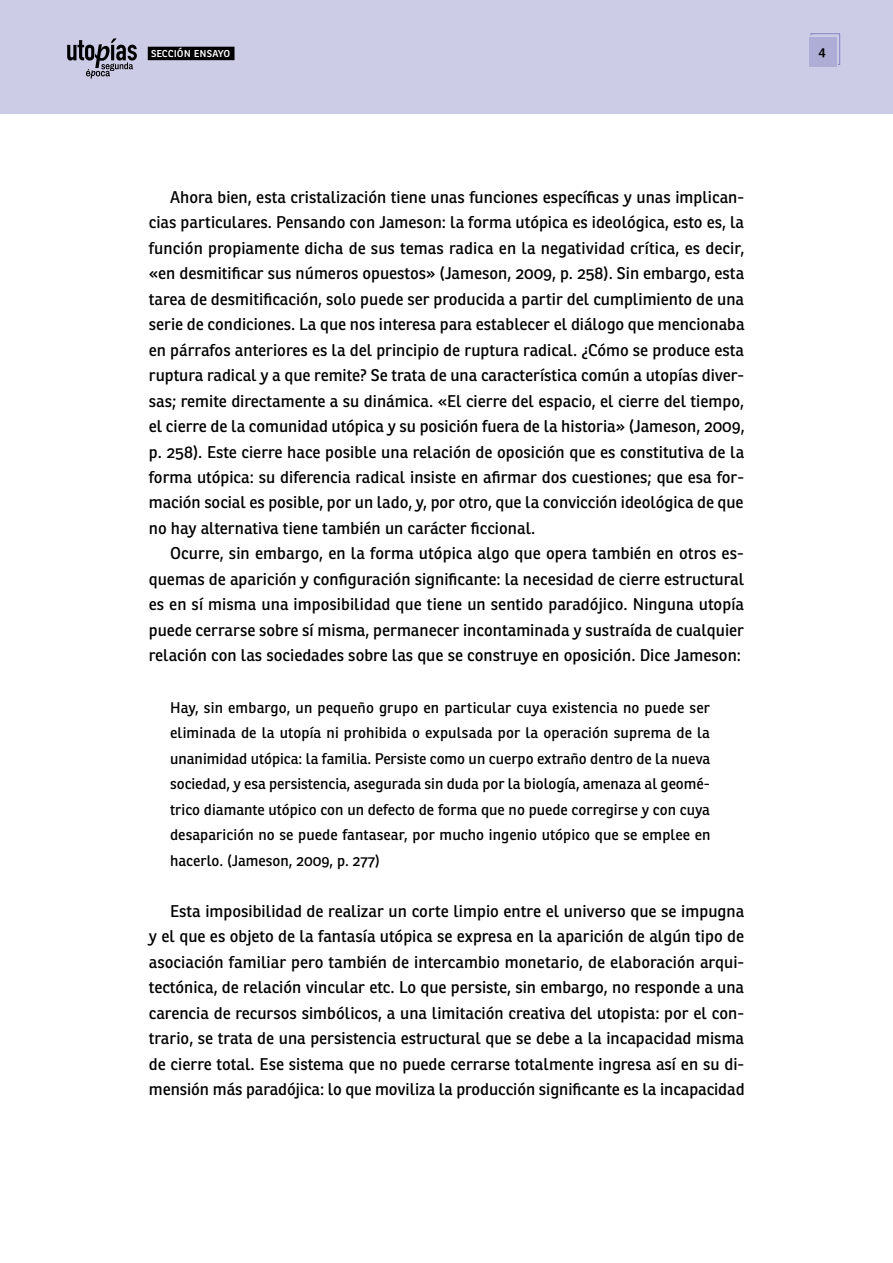
<style>
.page{position:relative;width:893px;height:1263px;background:#fff}
.page>*{position:absolute;margin:0;border:0;box-sizing:border-box;transform-origin:0 0}
.t1{font:16.5px/25.5px "Ronnia";color:#000;text-align:justify}
.t2{font:15px/25.5px "Ronnia";color:#000;text-align:justify}
.t3{font:600 13.2px "Ronnia";color:#000}
.t4{font:12px "Ronnia";color:#fff}
</style>
<div class="page">
<div style="left:0;top:0;width:893px;height:113px;background:#cccce6"></div>
<div style="left:809px;top:38px;width:27px;height:29px;background:#adadd6"></div>
<svg style="left:810px;top:33px;width:30px;height:32px"></svg>
<svg style="left:67px;top:38px;width:70px;height:41px"></svg>
<div style="left:148px;top:47px;width:86px;height:13px;background:#000"></div>
<p class="t4" style="left:151px;top:46px;width:81px">sección ensayo</p>
<p class="t3" style="left:818px;top:44px;width:9px">4</p>
<p class="t1" style="left:149px;top:184px;width:597px;text-indent:21px">Ahora bien, esta cristalización tiene unas funciones específicas y unas implican&shy;cias particulares. Pensando con Jameson: la forma utópica es ideológica, esto es, la función propiamente dicha de sus temas radica en la negatividad crítica, es decir, «en desmitificar sus números opuestos» (Jameson, 2009, p. 258). Sin embargo, esta tarea de desmitificación, solo puede ser producida a partir del cumplimiento de una serie de condiciones. La que nos interesa para establecer el diálogo que mencionaba en párrafos anteriores es la del principio de ruptura radical. ¿Cómo se produce esta ruptura radical y a que remite? Se trata de una característica común a utopías diver&shy;sas; remite directamente a su dinámica. «El cierre del espacio, el cierre del tiempo, el cierre de la comunidad utópica y su posición fuera de la historia» (Jameson, 2009, p. 258). Este cierre hace posible una relación de oposición que es constitutiva de la forma utópica: su diferencia radical insiste en afirmar dos cuestiones; que esa for&shy;mación social es posible, por un lado, y, por otro, que la convicción ideológica de que no hay alternativa tiene también un carácter ficcional.</p>
<p class="t1" style="left:149px;top:541px;width:597px;text-indent:21px">Ocurre, sin embargo, en la forma utópica algo que opera también en otros es&shy;quemas de aparición y configuración significante: la necesidad de cierre estructural es en sí misma una imposibilidad que tiene un sentido paradójico. Ninguna utopía puede cerrarse sobre sí misma, permanecer incontaminada y sustraída de cualquier relación con las sociedades sobre las que se construye en oposición. Dice Jameson:</p>
<p class="t2" style="left:170px;top:694px;width:542px">Hay, sin embargo, un pequeño grupo en particular cuya existencia no puede ser eliminada de la utopía ni prohibida o expulsada por la operación suprema de la unanimidad utópica: la familia. Persiste como un cuerpo extraño dentro de la nueva sociedad, y esa persistencia, asegurada sin duda por la biología, amenaza al geomé&shy;trico diamante utópico con un defecto de forma que no puede corregirse y con cuya desaparición no se puede fantasear, por mucho ingenio utópico que se emplee en hacerlo. (Jameson, 2009, p. 277)</p>
<p class="t1" style="left:149px;top:898px;width:597px;text-indent:21px">Esta imposibilidad de realizar un corte limpio entre el universo que se impugna y el que es objeto de la fantasía utópica se expresa en la aparición de algún tipo de asociación familiar pero también de intercambio monetario, de elaboración arqui&shy;tectónica, de relación vincular etc. Lo que persiste, sin embargo, no responde a una carencia de recursos simbólicos, a una limitación creativa del utopista: por el con&shy;trario, se trata de una persistencia estructural que se debe a la incapacidad misma de cierre total. Ese sistema que no puede cerrarse totalmente ingresa así en su di&shy;mensión más paradójica: lo que moviliza la producción significante es la incapacidad</p>
</div>
